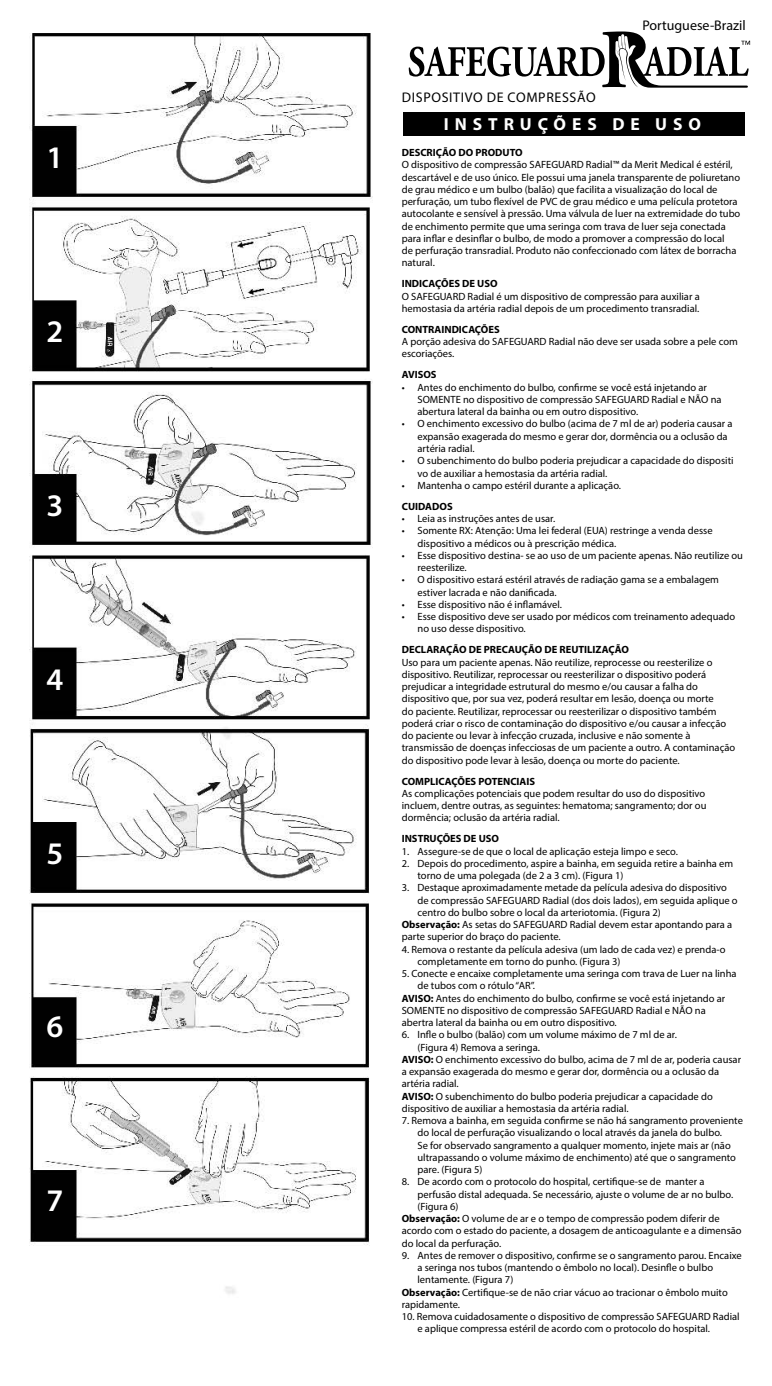
<style>
.page{position:relative;width:772px;height:1386px;background:#fff}
.page>*{position:absolute;margin:0;border:0;box-sizing:border-box;transform-origin:0 0}
.t1{font:600 31.5px "Myriad Pro";color:#fff}
.t2{font:700 17.5px "Myriad Pro";letter-spacing:.34em;color:#fff}
.t3{font:14px "Myriad Pro";letter-spacing:.045em;color:#000}
.t4{font:14px "Myriad Pro";color:#000}
.t5{font:10.5px/12.2px "Myriad Pro";color:#000}
.t6{font:700 10.5px "Myriad Pro";color:#000}
.s1{font-weight:700}
</style>
<div class="page">
<div style="left:403px;top:113px;width:342px;height:23px;background:#000"></div>
<svg style="left:409px;top:32px;width:341px;height:56px"></svg>
<img style="left:30px;top:33px;width:342px;height:1261px">
<h1 class="t1" style="left:46px;top:138px;width:18px">1</h1>
<h1 class="t1" style="left:46px;top:312px;width:18px">2</h1>
<h1 class="t1" style="left:46px;top:485px;width:18px">3</h1>
<h1 class="t1" style="left:46px;top:556px;width:18px">3</h1>
<h1 class="t1" style="left:46px;top:659px;width:18px">4</h1>
<h1 class="t1" style="left:46px;top:833px;width:18px">5</h1>
<h1 class="t1" style="left:46px;top:1007px;width:18px">6</h1>
<h1 class="t1" style="left:46px;top:1181px;width:18px">7</h1>
<h3 class="t4" style="left:642px;top:17px;width:105px">Portuguese-Brazil</h3>
<h3 class="t3" style="left:402px;top:89px;width:195px">DISPOSITIVO DE COMPRESSÃO</h3>
<h2 class="t2" style="left:444px;top:113px;width:259px">INSTRUÇÕES DE USO</h2>
<p class="t6" style="left:402px;top:146px;width:122px">DESCRIÇÃO DO PRODUTO</p>
<p class="t5" style="left:402px;top:159px;width:340px">O dispositivo de compressão SAFEGUARD Radial™ da Merit Medical é estéril, descartável e de uso único. Ele possui uma janela transparente de poliuretano de grau médico e um bulbo (balão) que facilita a visualização do local de perfuração, um tubo flexível de PVC de grau médico e uma película protetora autocolante e sensível à pressão. Uma válvula de luer na extremidade do tubo de enchimento permite que uma seringa com trava de luer seja conectada para inflar e desinflar o bulbo, de modo a promover a compressão do local<br>de perfuração transradial. Produto não confeccionado com látex de borracha natural.</p>
<p class="t6" style="left:402px;top:277px;width:97px">INDICAÇÕES DE USO</p>
<p class="t5" style="left:402px;top:290px;width:299px">O SAFEGUARD Radial é um dispositivo de compressão para auxiliar a hemostasia da artéria radial depois de um procedimento transradial.</p>
<p class="t6" style="left:402px;top:323px;width:99px">CONTRAINDICAÇÕES</p>
<p class="t5" style="left:402px;top:335px;width:338px">A porção adesiva do SAFEGUARD Radial não deve ser usada sobre a pele com escoriações.</p>
<p class="t6" style="left:402px;top:368px;width:36px">AVISOS</p>
<p class="t5" style="left:417px;top:381px;width:306px;text-indent:-16px">• Antes do enchimento do bulbo, confirme se você está injetando ar<br>SOMENTE no dispositivo de compressão SAFEGUARD Radial e NÃO na abertura lateral da bainha ou em outro dispositivo.</p>
<p class="t5" style="left:417px;top:418px;width:316px;text-indent:-16px">• O enchimento excessivo do bulbo (acima de 7 ml de ar) poderia causar a expansão exagerada do mesmo e gerar dor, dormência ou a oclusão da artéria radial.</p>
<p class="t5" style="left:417px;top:454px;width:317px;text-indent:-16px">• O subenchimento do bulbo poderia prejudicar a capacidade do dispositi vo de auxiliar a hemostasia da artéria radial.</p>
<p class="t5" style="left:402px;top:479px;width:221px">• Mantenha o campo estéril durante a aplicação.</p>
<p class="t6" style="left:402px;top:499px;width:52px">CUIDADOS</p>
<p class="t5" style="left:402px;top:512px;width:155px">• Leia as instruções antes de usar.</p>
<p class="t5" style="left:417px;top:524px;width:297px;text-indent:-16px">• Somente RX: Atenção: Uma lei federal (EUA) restringe a venda desse dispositivo a médicos ou à prescrição médica.</p>
<p class="t5" style="left:417px;top:549px;width:327px;text-indent:-16px">• Esse dispositivo destina- se ao uso de um paciente apenas. Não reutilize ou reesterilize.</p>
<p class="t5" style="left:417px;top:573px;width:303px;text-indent:-16px">• O dispositivo estará estéril através de radiação gama se a embalagem estiver lacrada e não danificada.</p>
<p class="t5" style="left:402px;top:598px;width:162px">• Esse dispositivo não é inflamável.</p>
<p class="t5" style="left:417px;top:610px;width:319px;text-indent:-16px">• Esse dispositivo deve ser usado por médicos com treinamento adequado no uso desse dispositivo.</p>
<p class="t6" style="left:402px;top:643px;width:229px">DECLARAÇÃO DE PRECAUÇÃO DE REUTILIZAÇÃO</p>
<p class="t5" style="left:402px;top:656px;width:335px">Uso para um paciente apenas. Não reutilize, reprocesse ou reesterilize o dispositivo. Reutilizar, reprocessar ou reesterilizar o dispositivo poderá prejudicar a integridade estrutural do mesmo e/ou causar a falha do dispositivo que, por sua vez, poderá resultar em lesão, doença ou morte<br>do paciente. Reutilizar, reprocessar ou reesterilizar o dispositivo também poderá criar o risco de contaminação do dispositivo e/ou causar a infecção do paciente ou levar à infecção cruzada, inclusive e não somente à transmissão de doenças infecciosas de um paciente a outro. A contaminação do dispositivo pode levar à lesão, doença ou morte do paciente.</p>
<p class="t6" style="left:402px;top:774px;width:135px">COMPLICAÇÕES POTENCIAIS</p>
<p class="t5" style="left:402px;top:787px;width:306px;text-align:justify">As complicações potenciais que podem resultar do uso do dispositivo incluem, dentre outras, as seguintes: hematoma; sangramento; dor ou dormência; oclusão da artéria radial.</p>
<p class="t6" style="left:402px;top:832px;width:99px">INSTRUÇÕES DE USO</p>
<p class="t5" style="left:402px;top:845px;width:278px">1. Assegure-se de que o local de aplicação esteja limpo e seco.</p>
<p class="t5" style="left:417px;top:857px;width:317px;text-indent:-16px">2. Depois do procedimento, aspire a bainha, em seguida retire a bainha em torno de uma polegada (de 2 a 3 cm). (Figura 1)</p>
<p class="t5" style="left:402px;top:882px;width:326px">3. Destaque aproximadamente metade da película adesiva do dispositivo</p>
<p class="t5" style="left:417px;top:894px;width:322px">de compressão SAFEGUARD Radial (dos dois lados), em seguida aplique o</p>
<p class="t5" style="left:417px;top:906px;width:245px">centro do bulbo sobre o local da arteriotomia. (Figura 2)</p>
<p class="t5" style="left:402px;top:918px;width:332px"><span class="s1">Observação:</span> As setas do SAFEGUARD Radial devem estar apontando para a</p>
<p class="t5" style="left:402px;top:931px;width:160px">parte superior do braço do paciente.</p>
<p class="t5" style="left:417px;top:943px;width:310px;text-indent:-16px">4. Remova o restante da película adesiva (um lado de cada vez) e prenda-o completamente em torno do punho. (Figura 3)</p>
<p class="t5" style="left:402px;top:967px;width:336px">5. Conecte e encaixe completamente uma seringa com trava de Luer na linha</p>
<p class="t5" style="left:417px;top:980px;width:119px">de tubos com o rótulo “AR”.</p>
<p class="t5" style="left:402px;top:992px;width:325px"><span class="s1">AVISO:</span> Antes do enchimento do bulbo, confirme se você está injetando ar</p>
<p class="t5" style="left:402px;top:1004px;width:306px">SOMENTE no dispositivo de compressão SAFEGUARD Radial e NÃO na</p>
<p class="t5" style="left:402px;top:1016px;width:216px">abertra lateral da bainha ou em outro dispositivo.</p>
<p class="t5" style="left:402px;top:1029px;width:277px">6. Infle o bulbo (balão) com um volume máximo de 7 ml de ar.</p>
<p class="t5" style="left:417px;top:1041px;width:124px">(Figura 4) Remova a seringa.</p>
<p class="t5" style="left:402px;top:1053px;width:341px"><span class="s1">AVISO:</span> O enchimento excessivo do bulbo, acima de 7 ml de ar, poderia causar</p>
<p class="t5" style="left:402px;top:1065px;width:319px">a expansão exagerada do mesmo e gerar dor, dormência ou a oclusão da</p>
<p class="t5" style="left:402px;top:1078px;width:59px">artéria radial.</p>
<p class="t5" style="left:402px;top:1090px;width:312px"><span class="s1">AVISO:</span> O subenchimento do bulbo poderia prejudicar a capacidade do</p>
<p class="t5" style="left:402px;top:1102px;width:228px">dispositivo de auxiliar a hemostasia da artéria radial.</p>
<p class="t5" style="left:417px;top:1114px;width:327px;text-indent:-16px">7. Remova a bainha, em seguida confirme se não há sangramento proveniente do local de perfuração visualizando o local através da janela do bulbo.<br>Se for observado sangramento a qualquer momento, injete mais ar (não ultrapassando o volume máximo de enchimento) até que o sangramento pare. (Figura 5)</p>
<p class="t5" style="left:402px;top:1176px;width:304px">8. De acordo com o protocolo do hospital, certifique-se de manter a</p>
<p class="t5" style="left:417px;top:1188px;width:317px">perfusão distal adequada. Se necessário, ajuste o volume de ar no bulbo.</p>
<p class="t5" style="left:417px;top:1200px;width:42px">(Figura 6)</p>
<p class="t5" style="left:402px;top:1212px;width:319px"><span class="s1">Observação:</span> O volume de ar e o tempo de compressão podem diferir de</p>
<p class="t5" style="left:402px;top:1225px;width:341px">acordo com o estado do paciente, a dosagem de anticoagulante e a dimensão</p>
<p class="t5" style="left:402px;top:1237px;width:101px">do local da perfuração.</p>
<p class="t5" style="left:402px;top:1249px;width:341px">9. Antes de remover o dispositivo, confirme se o sangramento parou. Encaixe</p>
<p class="t5" style="left:417px;top:1261px;width:297px">a seringa nos tubos (mantendo o êmbolo no local). Desinfle o bulbo</p>
<p class="t5" style="left:417px;top:1274px;width:97px">lentamente. (Figura 7)</p>
<p class="t5" style="left:402px;top:1286px;width:327px"><span class="s1">Observação:</span> Certifique-se de não criar vácuo ao tracionar o êmbolo muito</p>
<p class="t5" style="left:402px;top:1298px;width:60px">rapidamente.</p>
<p class="t5" style="left:417px;top:1310px;width:324px;text-indent:-16px">10. Remova cuidadosamente o dispositivo de compressão SAFEGUARD Radial e aplique compressa estéril de acordo com o protocolo do hospital.</p>
</div>
